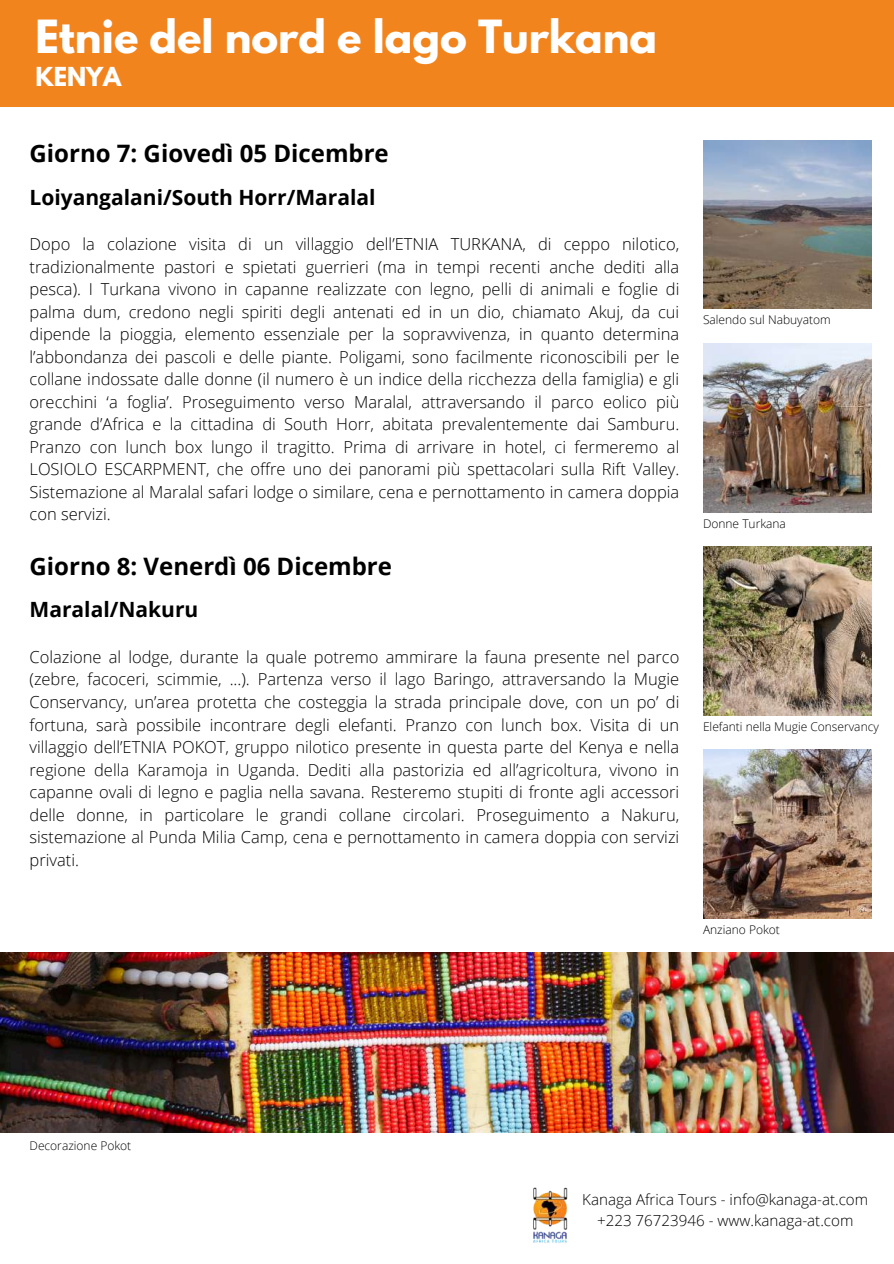
<style>
.page{position:relative;width:894px;height:1264px;background:#fff}
.page>*{position:absolute;margin:0;border:0;box-sizing:border-box;transform-origin:0 0}
.t1{font:700 40.5px "League Spartan";color:#fff}
.t2{font:700 24px "Open Sans";color:#000}
.t3{font:700 23.1px "League Spartan";color:#fff}
.t4{font:700 21px "Open Sans";color:#000}
.t5{font:300 16.5px/22.5px "Open Sans";color:#000;text-align:justify}
.t6{font:300 15.15px/21px "Open Sans";color:#000;text-align:center}
.t7{font:300 12px "Open Sans";color:#000}
</style>
<div class="page">
<img style="left:703px;top:140px;width:168px;height:169px">
<img style="left:533px;top:1187px;width:35px;height:56px">
<img style="left:703px;top:343px;width:168px;height:169px">
<img style="left:703px;top:546px;width:168px;height:169px">
<div style="left:0;top:0;width:893px;height:106px;background:#f2841e"></div>
<img style="left:703px;top:749px;width:168px;height:169px">
<img style="left:0;top:952px;width:893px;height:180px">
<h1 class="t1" style="left:35px;top:17px;width:623px">Etnie del nord e lago Turkana</h1>
<h3 class="t3" style="left:35px;top:66px;width:87px">KENYA</h3>
<h2 class="t2" style="left:30px;top:137px;width:360px">Giorno 7: Giovedì 05 Dicembre</h2>
<p class="t4" style="left:30px;top:182px;width:347px">Loiyangalani/South Horr/Maralal</p>
<p class="t5" style="left:30px;top:233px;width:651px">Dopo la colazione visita di un villaggio dell’ETNIA TURKANA, di ceppo nilotico, tradizionalmente pastori e spietati guerrieri (ma in tempi recenti anche dediti alla pesca). I Turkana vivono in capanne realizzate con legno, pelli di animali e foglie di palma dum, credono negli spiriti degli antenati ed in un dio, chiamato Akuj, da cui dipende la pioggia, elemento essenziale per la sopravvivenza, in quanto determina l’abbondanza dei pascoli e delle piante. Poligami, sono facilmente riconoscibili per le collane indossate dalle donne (il numero è un indice della ricchezza della famiglia) e gli orecchini ‘a foglia’. Proseguimento verso Maralal, attraversando il parco eolico più grande d’Africa e la cittadina di South Horr, abitata prevalentemente dai Samburu.<br>Pranzo con lunch box lungo il tragitto. Prima di arrivare in hotel, ci fermeremo al LOSIOLO ESCARPMENT, che offre uno dei panorami più spettacolari sulla Rift Valley.<br>Sistemazione al Maralal safari lodge o similare, cena e pernottamento in camera doppia con servizi.</p>
<h2 class="t2" style="left:30px;top:549px;width:364px">Giorno 8: Venerdì 06 Dicembre</h2>
<p class="t4" style="left:30px;top:594px;width:170px">Maralal/Nakuru</p>
<p class="t5" style="left:30px;top:645px;width:651px">Colazione al lodge, durante la quale potremo ammirare la fauna presente nel parco (zebre, facoceri, scimmie, ...). Partenza verso il lago Baringo, attraversando la Mugie Conservancy, un’area protetta che costeggia la strada principale dove, con un po’ di fortuna, sarà possibile incontrare degli elefanti. Pranzo con lunch box. Visita di un villaggio dell’ETNIA POKOT, gruppo nilotico presente in questa parte del Kenya e nella regione della Karamoja in Uganda. Dediti alla pastorizia ed all’agricoltura, vivono in capanne ovali di legno e paglia nella savana. Resteremo stupiti di fronte agli accessori delle donne, in particolare le grandi collane circolari. Proseguimento a Nakuru, sistemazione al Punda Milia Camp, cena e pernottamento in camera doppia con servizi privati.</p>
<p class="t7" style="left:702px;top:311px;width:129px">Salendo sul Nabuyatom</p>
<p class="t7" style="left:702px;top:515px;width:84px">Donne Turkana</p>
<p class="t7" style="left:702px;top:718px;width:177px">Elefanti nella Mugie Conservancy</p>
<p class="t7" style="left:702px;top:921px;width:78px">Anziano Pokot</p>
<p class="t7" style="left:30px;top:1137px;width:103px">Decorazione Pokot</p>
<p class="t6" style="left:582px;top:1188px;width:287px">Kanaga Africa Tours - info@kanaga-at.com +223 76723946 - www.kanaga-at.com</p>
</div>
